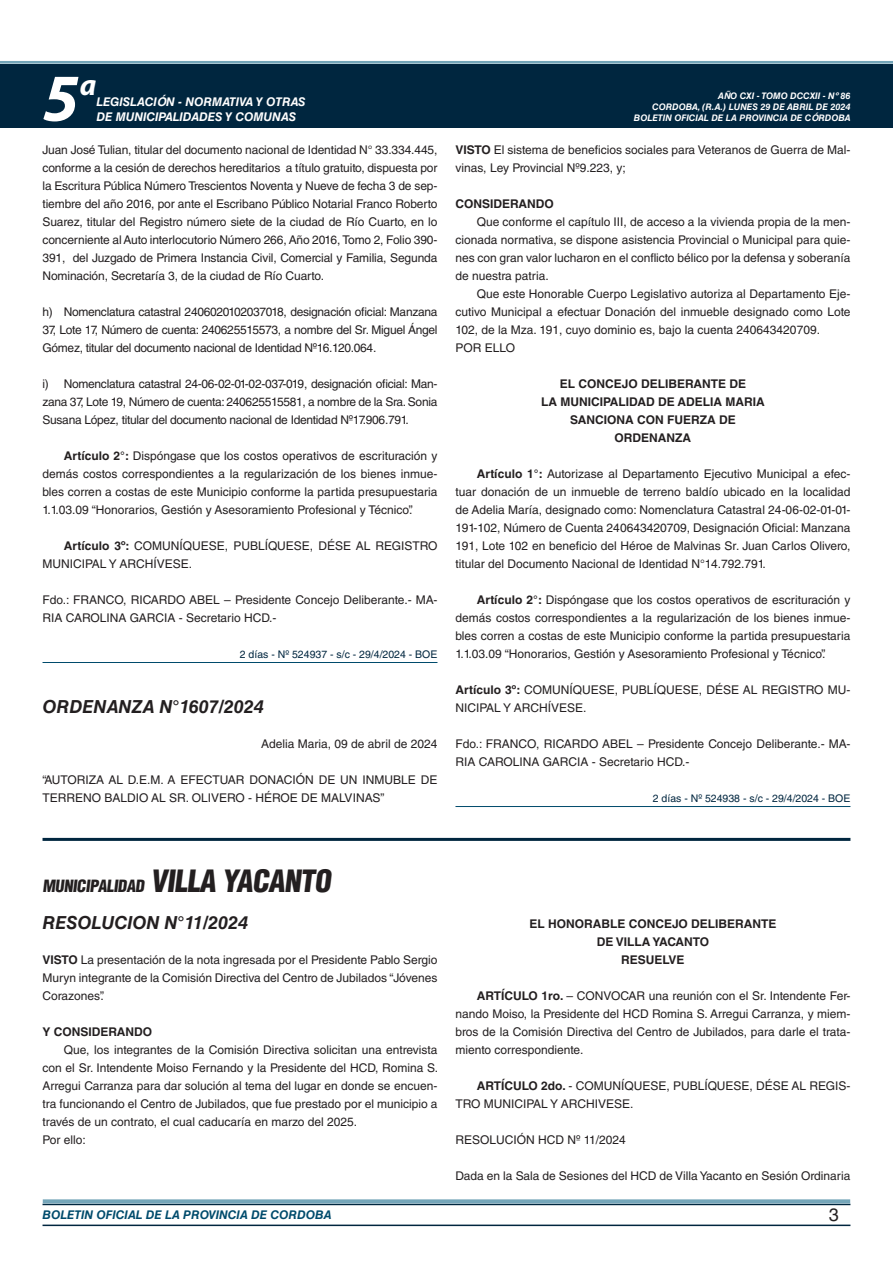
<style>
.page{position:relative;width:893px;height:1263px;background:#fff}
.page>*{position:absolute;margin:0;border:0;box-sizing:border-box;transform-origin:0 0}
.t1{font:italic 700 67.5px "Myriad Pro";color:#fff}
.t2{font:italic 700 30px "Myriad Pro";color:#fff}
.NOMBRE_DE_MINISTERIO{font:italic 700 18px "Helvetica LT Std";color:#231f20}
.t3{font:18px "Helvetica LT Std";color:#231f20}
.BASE{font:900 condensed 16.5px "Helvetica LT Std";color:#231f20}
.TEXTO_BASE{font:12px/18px "Helvetica LT Std";color:#231f20;text-align:justify}
.RESUELVE{font:700 12px "Helvetica LT Std";color:#231f20}
.t4{font:italic 700 12px "Helvetica LT Std";color:#fff}
.t5{font:italic 700 12px "Helvetica LT Std";color:#004b6c}
.FECHA{font:12px "Helvetica LT Std";color:#231f20}
.TEXTO_BASE-2{font:700 12px "Helvetica LT Std";color:#231f20}
.FECHA_DE_VENCIMIENTO{font:10.5px "Helvetica LT Std";color:#00263f}
.t6{font:italic 700 9px/10.8px "Helvetica LT Std";color:#fff;text-align:right}
.s1{font-weight:700}
.s2{font-size:30px}
</style>
<div class="page">
<div style="left:0;top:61px;width:893px;height:6px;background:#fff;opacity:.75"></div>
<div style="left:0;top:64px;width:893px;height:64px;background:#00263f"></div>
<hr style="left:43px;top:1224px;width:807px;height:2px;background:#00263f">
<div style="left:42px;top:1198px;width:809px;height:8px;background:#fff;opacity:.75"></div>
<hr style="left:43px;top:662px;width:394px;height:1px;background:#004b6c">
<hr style="left:455px;top:806px;width:395px;height:1px;background:#004b6c">
<hr style="left:43px;top:838px;width:807px;height:3px;background:#00263f">
<h1 class="t1" style="left:43px;top:54px;width:38px">5</h1>
<h2 class="t2" style="left:80px;top:66px;width:18px">a</h2>
<p class="t4" style="left:96px;top:95px;width:211px">LEGISLACIÓN - NORMATIVA Y OTRAS</p>
<p class="t4" style="left:96px;top:109px;width:201px">DE MUNICIPALIDADES Y COMUNAS</p>
<p class="TEXTO_BASE" style="left:43px;top:141px;width:396px">Juan José Tulian, titular del documento nacional de Identidad N° 33.334.445, conforme a la cesión de derechos hereditarios a título gratuito, dispuesta por la Escritura Pública Número Trescientos Noventa y Nueve de fecha 3 de sep&shy;tiembre del año 2016, por ante el Escribano Público Notarial Franco Roberto Suarez, titular del Registro número siete de la ciudad de Río Cuarto, en lo concerniente al Auto interlocutorio Número 266, Año 2016, Tomo 2, Folio 390- 391, del Juzgado de Primera Instancia Civil, Comercial y Familia, Segunda Nominación, Secretaría 3, de la ciudad de Río Cuarto.</p>
<p class="TEXTO_BASE" style="left:43px;top:303px;width:396px">h) Nomenclatura catastral 2406020102037018, designación oficial: Manzana 37, Lote 17, Número de cuenta: 240625515573, a nombre del Sr. Miguel Ángel Gómez, titular del documento nacional de Identidad Nº16.120.064.</p>
<p class="TEXTO_BASE" style="left:43px;top:375px;width:396px">i) Nomenclatura catastral 24-06-02-01-02-037-019, designación oficial: Man&shy;zana 37, Lote 19, Número de cuenta: 240625515581, a nombre de la Sra. Sonia Susana López, titular del documento nacional de Identidad Nº17.906.791.</p>
<p class="TEXTO_BASE" style="left:43px;top:447px;width:396px;text-indent:21px"><span class="s1">Artículo 2°:</span> Dispóngase que los costos operativos de escrituración y demás costos correspondientes a la regularización de los bienes inmue&shy;bles corren a costas de este Municipio conforme la partida presupuestaria 1.1.03.09 “Honorarios, Gestión y Asesoramiento Profesional y Técnico”.</p>
<p class="TEXTO_BASE" style="left:43px;top:537px;width:396px;text-indent:21px"><span class="s1">Artículo 3º:</span> COMUNÍQUESE, PUBLÍQUESE, DÉSE AL REGISTRO<br>MUNICIPAL Y ARCHÍVESE.</p>
<p class="TEXTO_BASE" style="left:43px;top:591px;width:396px">Fdo.: FRANCO, RICARDO ABEL – Presidente Concejo Deliberante.- MA-<br>RIA CAROLINA GARCIA - Secretario HCD.-</p>
<p class="FECHA_DE_VENCIMIENTO" style="left:240px;top:648px;width:199px">2 días - Nº 524937 - s/c - 29/4/2024 - BOE</p>
<p class="NOMBRE_DE_MINISTERIO" style="left:43px;top:696px;width:223px">ORDENANZA N°1607/2024</p>
<p class="FECHA" style="left:261px;top:737px;width:178px">Adelia Maria, 09 de abril de 2024</p>
<p class="TEXTO_BASE" style="left:43px;top:771px;width:396px">“AUTORIZA AL D.E.M. A EFECTUAR DONACIÓN DE UN INMUBLE DE<br>TERRENO BALDIO AL SR. OLIVERO - HÉROE DE MALVINAS”</p>
<p class="t6" style="left:634px;top:91px;width:218px">AÑO CXI - TOMO DCCXII - Nº 86<br>CORDOBA, (R.A.) LUNES 29 DE ABRIL DE 2024<br>BOLETIN OFICIAL DE LA PROVINCIA DE CÓRDOBA</p>
<p class="TEXTO_BASE" style="left:455px;top:141px;width:396px"><span class="s1">VISTO</span> El sistema de beneficios sociales para Veteranos de Guerra de Mal&shy;vinas, Ley Provincial Nº9.223, y;</p>
<p class="TEXTO_BASE-2" style="left:455px;top:196px;width:100px">CONSIDERANDO</p>
<p class="TEXTO_BASE" style="left:455px;top:213px;width:396px;text-indent:21px">Que conforme el capítulo III, de acceso a la vivienda propia de la men&shy;cionada normativa, se dispone asistencia Provincial o Municipal para quie&shy;nes con gran valor lucharon en el conflicto bélico por la defensa y soberanía de nuestra patria.</p>
<p class="TEXTO_BASE" style="left:455px;top:285px;width:396px;text-indent:21px">Que este Honorable Cuerpo Legislativo autoriza al Departamento Eje&shy;cutivo Municipal a efectuar Donación del inmueble designado como Lote 102, de la Mza. 191, cuyo dominio es, bajo la cuenta 240643420709.</p>
<p class="TEXTO_BASE" style="left:455px;top:339px;width:61px">POR ELLO</p>
<p class="RESUELVE" style="left:560px;top:376px;width:188px">EL CONCEJO DELIBERANTE DE</p>
<p class="RESUELVE" style="left:541px;top:394px;width:225px">LA MUNICIPALIDAD DE ADELIA MARIA</p>
<p class="RESUELVE" style="left:570px;top:412px;width:167px">SANCIONA CON FUERZA DE</p>
<p class="RESUELVE" style="left:615px;top:430px;width:78px">ORDENANZA</p>
<p class="TEXTO_BASE" style="left:455px;top:465px;width:396px;text-indent:21px"><span class="s1">Artículo 1°:</span> Autorizase al Departamento Ejecutivo Municipal a efec&shy;tuar donación de un inmueble de terreno baldío ubicado en la localidad de Adelia María, designado como: Nomenclatura Catastral 24-06-02-01-01- 191-102, Número de Cuenta 240643420709, Designación Oficial: Manzana 191, Lote 102 en beneficio del Héroe de Malvinas Sr. Juan Carlos Olivero, titular del Documento Nacional de Identidad N°14.792.791.</p>
<p class="TEXTO_BASE" style="left:455px;top:591px;width:396px;text-indent:21px"><span class="s1">Artículo 2°:</span> Dispóngase que los costos operativos de escrituración y demás costos correspondientes a la regularización de los bienes inmue&shy;bles corren a costas de este Municipio conforme la partida presupuestaria 1.1.03.09 “Honorarios, Gestión y Asesoramiento Profesional y Técnico”.</p>
<p class="TEXTO_BASE" style="left:455px;top:681px;width:396px"><span class="s1">Artículo 3º:</span> COMUNÍQUESE, PUBLÍQUESE, DÉSE AL REGISTRO MU-<br>NICIPAL Y ARCHÍVESE.</p>
<p class="TEXTO_BASE" style="left:455px;top:735px;width:396px">Fdo.: FRANCO, RICARDO ABEL – Presidente Concejo Deliberante.- MA-<br>RIA CAROLINA GARCIA - Secretario HCD.-</p>
<p class="FECHA_DE_VENCIMIENTO" style="left:653px;top:792px;width:199px">2 días - Nº 524938 - s/c - 29/4/2024 - BOE</p>
<p class="BASE" style="left:43px;top:875px;width:294px">MUNICIPALIDAD <span class="s2">VILLA YACANTO</span></p>
<p class="NOMBRE_DE_MINISTERIO" style="left:43px;top:912px;width:207px">RESOLUCION N°11/2024</p>
<p class="TEXTO_BASE" style="left:43px;top:951px;width:396px"><span class="s1">VISTO</span> La presentación de la nota ingresada por el Presidente Pablo Sergio Muryn integrante de la Comisión Directiva del Centro de Jubilados “Jóvenes Corazones”.</p>
<p class="TEXTO_BASE-2" style="left:43px;top:1024px;width:111px">Y CONSIDERANDO</p>
<p class="TEXTO_BASE" style="left:43px;top:1041px;width:397px;text-indent:21px">Que, los integrantes de la Comisión Directiva solicitan una entrevista con el Sr. Intendente Moiso Fernando y la Presidente del HCD, Romina S.<br>Arregui Carranza para dar solución al tema del lugar en donde se encuen&shy;tra funcionando el Centro de Jubilados, que fue prestado por el municipio a través de un contrato, el cual caducaría en marzo del 2025.</p>
<p class="TEXTO_BASE" style="left:43px;top:1131px;width:45px">Por ello:</p>
<p class="RESUELVE" style="left:530px;top:916px;width:248px">EL HONORABLE CONCEJO DELIBERANTE</p>
<p class="RESUELVE" style="left:597px;top:934px;width:114px">DE VILLA YACANTO</p>
<p class="RESUELVE" style="left:621px;top:952px;width:65px">RESUELVE</p>
<p class="TEXTO_BASE" style="left:455px;top:987px;width:396px;text-indent:21px"><span class="s1">ARTÍCULO 1ro.</span> – CONVOCAR una reunión con el Sr. Intendente Fer&shy;nando Moiso, la Presidente del HCD Romina S. Arregui Carranza, y miem&shy;bros de la Comisión Directiva del Centro de Jubilados, para darle el trata&shy;miento correspondiente.</p>
<p class="TEXTO_BASE" style="left:455px;top:1077px;width:396px;text-indent:21px"><span class="s1">ARTÍCULO 2do.</span> - COMUNÍQUESE, PUBLÍQUESE, DÉSE AL REGIS-<br>TRO MUNICIPAL Y ARCHIVESE.</p>
<p class="TEXTO_BASE" style="left:455px;top:1131px;width:172px">RESOLUCIÓN HCD Nº 11/2024</p>
<p class="TEXTO_BASE" style="left:455px;top:1167px;width:396px">Dada en la Sala de Sesiones del HCD de Villa Yacanto en Sesión Ordinaria</p>
<p class="t5" style="left:43px;top:1208px;width:290px">BOLETIN OFICIAL DE LA PROVINCIA DE CORDOBA</p>
<h3 class="t3" style="left:829px;top:1204px;width:12px">3</h3>
</div>
